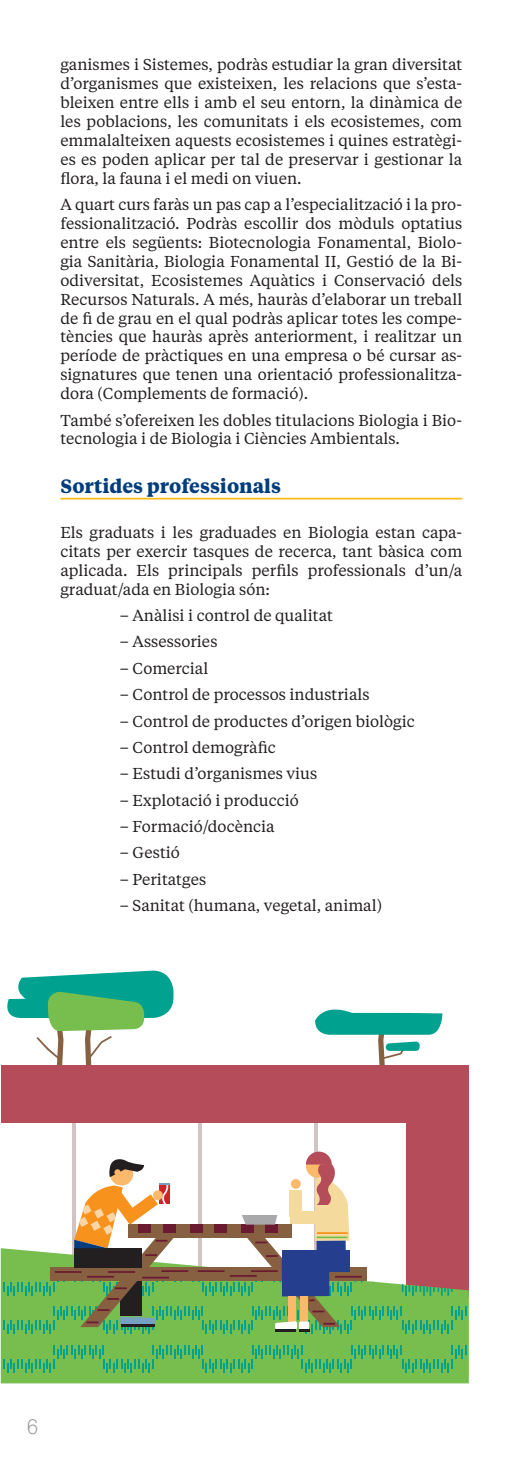
<style>
.page{position:relative;width:526px;height:1469px;background:#fff}
.page>*{position:absolute;margin:0;border:0;box-sizing:border-box;transform-origin:0 0}
.t1{font:300 21px "Akkurat Pro";color:#939598}
.INTERTITOLS_BLAUS{font:700 19.25px "Tiempos Text";color:#013d7d}
.BODY{font:15.75px/18.9px "Tiempos Text";color:#231f20;text-align:justify}
</style>
<div class="page">
<hr style="left:60px;top:498px;width:402px;height:1px;background:#fcba13">
<hr style="left:72px;top:1082px;width:4px;height:174px;background:#d2c4c5">
<hr style="left:198px;top:1082px;width:4px;height:188px;background:#d2c4c5">
<hr style="left:314px;top:1082px;width:4px;height:175px;background:#d2c4c5">
<div style="left:1px;top:1065px;width:465px;height:57px;background:#b54c59"></div>
<div style="left:406px;top:1065px;width:63px;height:231px;background:#b54c59"></div>
<div style="left:1px;top:1248px;width:468px;height:135px;background:#77be4e"></div>
<svg style="left:4px;top:1345px;width:462px;height:27px;background:#5ab75d"></svg>
<svg style="left:4px;top:1151px;width:462px;height:182px"></svg>
<svg style="left:7px;top:970px;width:166px;height:96px"></svg>
<svg style="left:315px;top:1009px;width:127px;height:57px"></svg>
<p class="BODY" style="left:60px;top:55px;width:403px">ganismes i Sistemes, podràs estudiar la gran diversitat d’organismes que existeixen, les relacions que s’esta&shy;bleixen entre ells i amb el seu entorn, la dinàmica de les poblacions, les comunitats i els ecosistemes, com emmalalteixen aquests ecosistemes i quines estratègi&shy;es es poden aplicar per tal de preservar i gestionar la flora, la fauna i el medi on viuen.</p>
<p class="BODY" style="left:60px;top:194px;width:403px">A quart curs faràs un pas cap a l’especialització i la pro&shy;fessionalització. Podràs escollir dos mòduls optatius entre els següents: Biotecnologia Fonamental, Biolo&shy;gia Sanitària, Biologia Fonamental II, Gestió de la Bi&shy;odiversitat, Ecosistemes Aquàtics i Conservació dels Recursos Naturals. A més, hauràs d’elaborar un treball de fi de grau en el qual podràs aplicar totes les compe&shy;tències que hauràs après anteriorment, i realitzar un període de pràctiques en una empresa o bé cursar as&shy;signatures que tenen una orientació professionalitza&shy;dora (Complements de formació).</p>
<p class="BODY" style="left:60px;top:410px;width:403px">També s’ofereixen les dobles titulacions Biologia i Bio&shy;tecnologia i de Biologia i Ciències Ambientals.</p>
<p class="INTERTITOLS_BLAUS" style="left:60px;top:472px;width:222px">Sortides professionals</p>
<p class="BODY" style="left:60px;top:522px;width:403px">Els graduats i les graduades en Biologia estan capa&shy;citats per exercir tasques de recerca, tant bàsica com aplicada. Els principals perfils professionals d’un/a graduat/ada en Biologia són:</p>
<p class="BODY" style="left:120px;top:605px;width:214px">– Anàlisi i control de qualitat</p>
<p class="BODY" style="left:120px;top:631px;width:99px">– Assessories</p>
<p class="BODY" style="left:120px;top:658px;width:90px">– Comercial</p>
<p class="BODY" style="left:120px;top:684px;width:251px">– Control de processos industrials</p>
<p class="BODY" style="left:120px;top:711px;width:296px">– Control de productes d’origen biològic</p>
<p class="BODY" style="left:120px;top:737px;width:157px">– Control demogràfic</p>
<p class="BODY" style="left:120px;top:763px;width:199px">– Estudi d’organismes vius</p>
<p class="BODY" style="left:120px;top:790px;width:180px">– Explotació i producció</p>
<p class="BODY" style="left:120px;top:816px;width:156px">– Formació/docència</p>
<p class="BODY" style="left:120px;top:842px;width:62px">– Gestió</p>
<p class="BODY" style="left:120px;top:869px;width:88px">– Peritatges</p>
<p class="BODY" style="left:120px;top:895px;width:264px">– Sanitat (humana, vegetal, animal)</p>
<h1 class="t1" style="left:27px;top:1413px;width:13px">6</h1>
</div>
